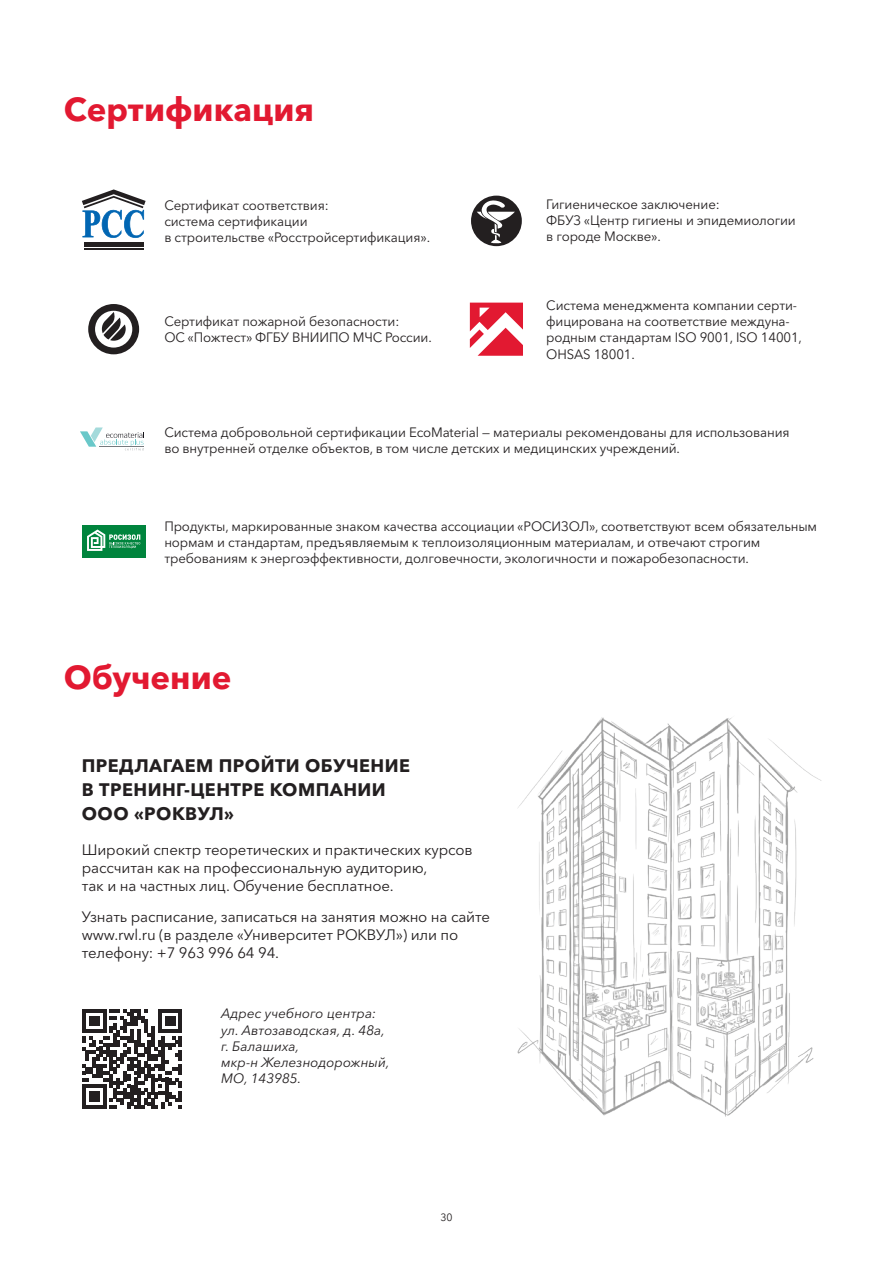
<style>
.page{position:relative;width:893px;height:1263px;background:#fff}
.page>*{position:absolute;margin:0;border:0;box-sizing:border-box;transform-origin:0 0}
.t1{font:700 33px "Avenir Next Cyr";color:#e21931}
.t2{font:700 18px/24px "Avenir Next Cyr";letter-spacing:.025em;color:#231f20}
.t3{font:15px/18px "Avenir Next Cyr";letter-spacing:-.01em;color:#231f20}
.t4{font:13.5px/16.2px "Avenir Next Cyr";letter-spacing:-.01em;color:#231f20}
.t5{font:italic 13.5px/16.2px "Avenir Next Cyr";color:#231f20}
.t6{font:10.5px "Avenir Next Cyr";color:#231f20}
</style>
<div class="page">
<img style="left:517px;top:717px;width:305px;height:400px">
<svg style="left:88px;top:304px;width:51px;height:50px"></svg>
<svg style="left:471px;top:196px;width:51px;height:50px"></svg>
<hr style="left:84px;top:243px;width:60px;height:4px;background:#231f20">
<hr style="left:84px;top:249px;width:60px;height:1px;background:#231f20">
<svg style="left:82px;top:189px;width:64px;height:49px"></svg>
<div style="left:82px;top:525px;width:64px;height:32px;background:#00843d"></div>
<svg style="left:87px;top:529px;width:53px;height:22px"></svg>
<svg style="left:470px;top:303px;width:53px;height:53px"></svg>
<svg style="left:80px;top:427px;width:64px;height:23px"></svg>
<svg style="left:82px;top:1009px;width:100px;height:100px"></svg>
<h1 class="t1" style="left:64px;top:89px;width:252px">Сертификация</h1>
<p class="t4" style="left:164px;top:197px;width:267px">Сертификат соответствия:<br>система сертификации<br>в строительстве «Росстройсертификация».</p>
<p class="t4" style="left:164px;top:313px;width:269px">Сертификат пожарной безопасности:<br>ОС «Пожтест» ФГБУ ВНИИПО МЧС России.</p>
<p class="t4" style="left:546px;top:196px;width:251px">Гигиеническое заключение:<br>ФБУЗ «Центр гигиены и эпидемиологии в городе Москве».</p>
<p class="t4" style="left:546px;top:297px;width:257px">Система менеджмента компании серти&shy;фицирована на соответствие междуна&shy;родным стандартам ISO 9001, ISO 14001,<br>OHSAS 18001.</p>
<p class="t4" style="left:164px;top:424px;width:627px">Система добровольной сертификации EcoMaterial — материалы рекомендованы для использования во внутренней отделке объектов, в том числе детских и медицинских учреждений.</p>
<p class="t4" style="left:164px;top:518px;width:654px">Продукты, маркированные знаком качества ассоциации «РОСИЗОЛ», соответствуют всем обязательным нормам и стандартам, предъявляемым к теплоизоляционным материалам, и отвечают строгим требованиям к энергоэффективности, долговечности, экологичности и пожаробезопасности.</p>
<h1 class="t1" style="left:64px;top:657px;width:169px">Обучение</h1>
<h2 class="t2" style="left:82px;top:753px;width:330px">ПРЕДЛАГАЕМ ПРОЙТИ ОБУЧЕНИЕ<br>В ТРЕНИНГ-ЦЕНТРЕ КОМПАНИИ<br>ООО «РОКВУЛ»</h2>
<p class="t3" style="left:82px;top:841px;width:392px">Широкий спектр теоретических и практических курсов рассчитан как на профессиональную аудиторию,<br>так и на частных лиц. Обучение бесплатное.</p>
<p class="t3" style="left:82px;top:908px;width:410px">Узнать расписание, записаться на занятия можно на сайте www.rwl.ru (в разделе «Университет РОКВУЛ») или по телефону: +7 963 996 64 94.</p>
<p class="t5" style="left:221px;top:1006px;width:170px">Адрес учебного центра: ул. Автозаводская, д. 48а, г. Балашиха,<br>мкр-н Железнодорожный,<br>МО, 143985.</p>
<p class="t6" style="left:440px;top:1211px;width:14px">30</p>
</div>
